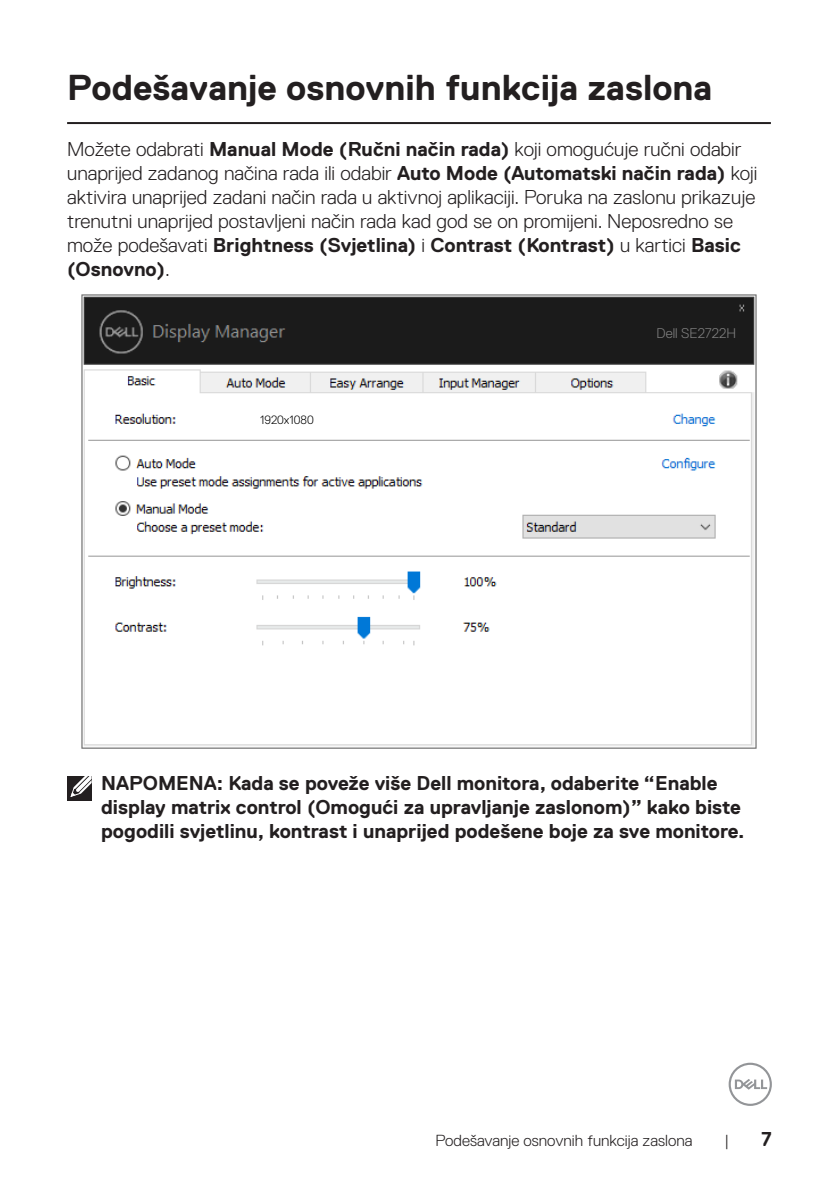
<style>
.page{position:relative;width:840px;height:1191px;background:#fff}
.page>*{position:absolute;margin:0;border:0;box-sizing:border-box;transform-origin:0 0}
.Head_1{font:700 36px "Dell Replica";color:#231f20}
.Paragraph{font:300 20px/24px "Dell Replica";color:#231f20}
.Note{font:700 20px/24px "Dell Replica";color:#231f20}
.t1{font:300 16px "Dell Replica";color:#231f20}
.t2{font:300 14px "Dell Replica";color:#828282}
.t3{font:300 12px "Dell Replica";color:#000}
.s1{font-weight:700}
</style>
<div class="page">
<svg style="left:728px;top:1062px;width:43px;height:44px"></svg>
<hr style="left:67px;top:122px;width:703px;height:2px;background:#231f20">
<img style="left:81px;top:294px;width:676px;height:455px">
<div style="left:257px;top:409px;width:74px;height:18px;background:#fff"></div>
<div style="left:615px;top:323px;width:120px;height:17px;background:#1b1b1b"></div>
<div style="left:67px;top:776px;width:24px;height:24px;background:#231f20"></div>
<svg style="left:70px;top:776px;width:22px;height:22px"></svg>
<p class="Head_1" style="left:67px;top:67px;width:646px">Podešavanje osnovnih funkcija zaslona</p>
<p class="Paragraph" style="left:67px;top:137px;width:691px">Možete odabrati <span class="s1">Manual Mode (Ručni način rada)</span> koji omogućuje ručni odabir unaprijed zadanog načina rada ili odabir <span class="s1">Auto Mode (Automatski način rada)</span> koji aktivira unaprijed zadani način rada u aktivnoj aplikaciji. Poruka na zaslonu prikazuje trenutni unaprijed postavljeni način rada kad god se on promijeni. Neposredno se može podešavati <span class="s1">Brightness (Svjetlina)</span> i <span class="s1">Contrast (Kontrast)</span> u kartici <span class="s1">Basic (Osnovno)</span>.</p>
<p class="t3" style="left:260px;top:413px;width:55px">1920x1080</p>
<p class="t2" style="left:656px;top:325px;width:81px">Dell SE2722H</p>
<p class="Note" style="left:101px;top:771px;width:644px">NAPOMENA: Kada se poveže više Dell monitora, odaberite “Enable display matrix control (Omogući za upravljanje zaslonom)” kako biste pogodili svjetlinu, kontrast i unaprijed podešene boje za sve monitore.</p>
<p class="t1" style="left:435px;top:1131px;width:258px">Podešavanje osnovnih funkcija zaslona</p>
<p class="t1" style="left:724px;top:1131px;width:6px">|</p>
<p class="Note" style="left:760px;top:1126px;width:12px">7</p>
</div>
